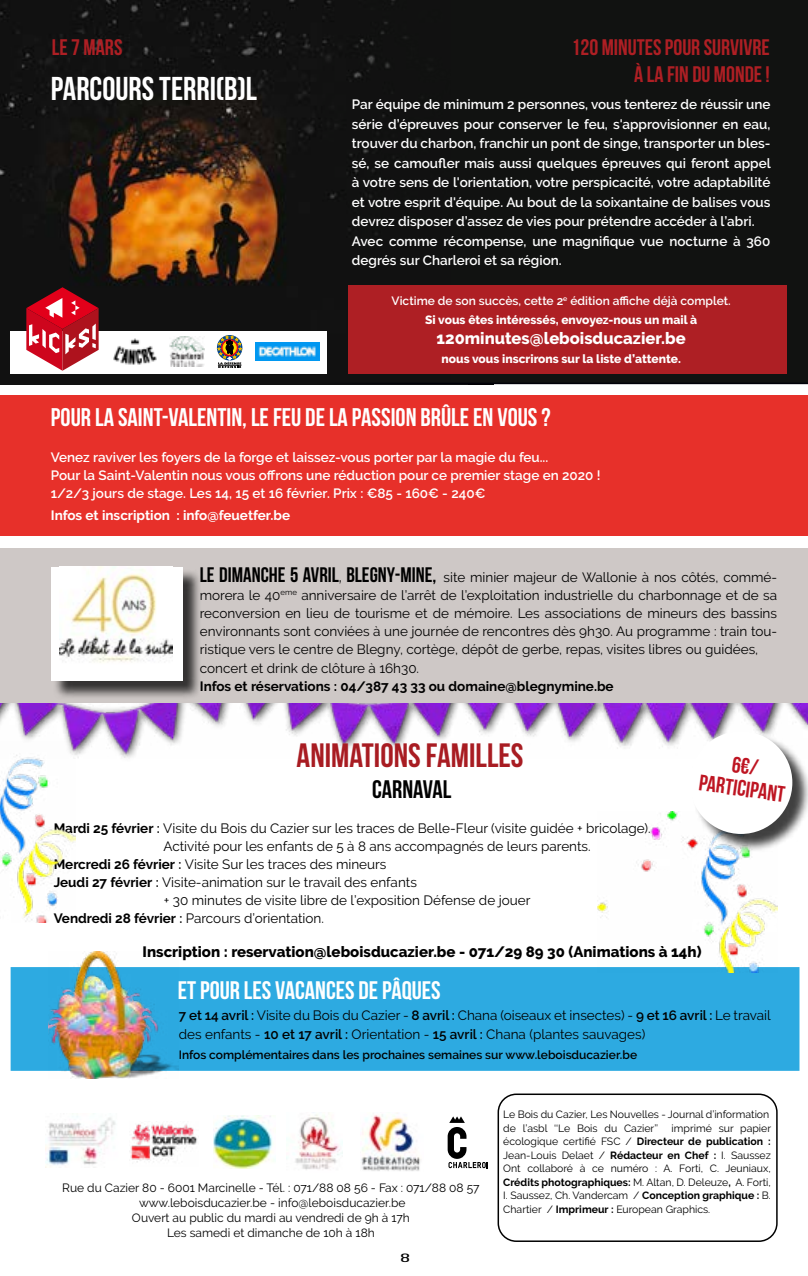
<style>
.page{position:relative;width:808px;height:1276px;background:#fff}
.page>*{position:absolute;margin:0;border:0;box-sizing:border-box;transform-origin:0 0}
.t1{font:700 33.75px "Bebas Neue";color:#a81c22}
.t2{font:700 33px "Bebas Neue";color:#fff}
.t3{font:700 25.5px "Bebas Neue";color:#fff}
.t4{font:700 25.35px "Bebas Neue";color:#fff}
.t5{font:700 25.35px "Bebas Neue";color:#000}
.t6{font:700 22.5px/27px "Bebas Neue";color:#ae1f24;text-align:right}
.t7{font:700 22.5px/22.5px "Bebas Neue";color:#be1522;text-align:center}
.t8{font:800 16.5px "Raleway";color:#fff}
.t9{font:800 15px "Raleway";color:#000}
.t10{font:13.5px/18px "Raleway";color:#000;text-align:justify}
.t11{font:600 13.5px/19.5px "Raleway";color:#fff}
.t12{font:700 13.5px "Raleway";color:#000}
.t13{font:700 13.5px "Raleway";color:#fff}
.t14{font:12px/15px "Raleway";color:#000;text-align:center}
.t15{font:600 12px/19.5px "Raleway";color:#fff;text-align:center}
.t16{font:600 12px "Raleway";color:#000}
.t17{font:800 12px "Raleway";color:#fff}
.t18{font:12px "Bebas Neue";color:#000;scale:2 1}
.t19{font:10.5px/13.5px "Raleway";color:#000}
.s1{font-weight:800}
.s2{font-family:"Bebas Neue";font-weight:700;font-size:21px}
.s3{font-family:"Bebas Neue";font-size:21px}
.s4{font-weight:700}
.s5{font-weight:600}
</style>
<div class="page">
<img style="left:0;top:703px;width:808px;height:55px">
<div style="left:0;top:395px;width:808px;height:141px;background:#e7302a"></div>
<div style="left:0;top:549px;width:808px;height:154px;background:#cec8c6"></div>
<img style="left:0;top:0;width:282px;height:384px">
<div style="left:282px;top:0;width:526px;height:384px;background:#111211"></div>
<div style="left:348px;top:285px;width:439px;height:88px;background:#ae1f24"></div>
<div style="left:11px;top:967px;width:788px;height:103px;background:#2daae1;border:2px solid #2daae1"></div>
<img style="left:0;top:741px;width:76px;height:181px">
<img style="left:597px;top:812px;width:180px;height:160px">
<img style="left:48px;top:951px;width:130px;height:127px">
<div style="left:692px;top:734px;width:116px;height:118px;background:#000;opacity:.75"></div>
<div style="left:690px;top:731px;width:102px;height:103px;background:#fff;border-radius:50%"></div>
<div style="left:53px;top:569px;width:149px;height:131px;background:#000;opacity:.75"></div>
<div style="left:51px;top:567px;width:132px;height:113px;background:#fff"></div>
<img style="left:59px;top:567px;width:114px;height:96px">
<div style="left:10px;top:331px;width:316px;height:42px;background:#fff"></div>
<svg style="left:26px;top:287px;width:73px;height:84px"></svg>
<img style="left:113px;top:338px;width:44px;height:27px">
<img style="left:169px;top:337px;width:36px;height:29px">
<svg style="left:217px;top:335px;width:25px;height:25px"></svg>
<svg style="left:218px;top:336px;width:23px;height:32px"></svg>
<img style="left:255px;top:342px;width:64px;height:19px">
<div style="left:497px;top:1093px;width:281px;height:149px;border:2px solid #000;border-radius:18px"></div>
<img style="left:46px;top:1116px;width:70px;height:49px">
<img style="left:129px;top:1124px;width:68px;height:38px">
<svg style="left:448px;top:1116px;width:40px;height:52px"></svg>
<img style="left:361px;top:1114px;width:60px;height:57px">
<img style="left:213px;top:1115px;width:60px;height:53px">
<img style="left:286px;top:1112px;width:57px;height:58px">
<h3 class="t6" style="left:52px;top:34px;width:72px">LE 7 MARS</h3>
<h2 class="t2" style="left:51px;top:71px;width:208px">PARCOURS TERRI(B)L</h2>
<h3 class="t6" style="left:571px;top:33px;width:200px">120 MINUTES POUR SURVIVRE<br>À LA FIN DU MONDE !</h3>
<p class="t11" style="left:352px;top:95px;width:420px">Par équipe de minimum 2 personnes, vous tenterez de réussir une série d’épreuves pour conserver le feu, s'approvisionner en eau, trouver du charbon, franchir un pont de singe, transporter un bles&shy;sé, se camoufler mais aussi quelques épreuves qui feront appel à votre sens de l'orientation, votre perspicacité, votre adaptabilité et votre esprit d'équipe. Au bout de la soixantaine de balises vous devrez disposer d’assez de vies pour prétendre accéder à l’abri.<br>Avec comme récompense, une magnifique vue nocturne à 360 degrés sur Charleroi et sa région.</p>
<p class="t15" style="left:392px;top:290px;width:341px">Victime de son succès, cette 2<sup>e</sup> édition affiche déjà complet.<br><span class="s1">Si vous êtes intéressés, envoyez-nous un mail à</span></p>
<p class="t8" style="left:437px;top:328px;width:251px">120minutes@leboisducazier.be</p>
<p class="t17" style="left:441px;top:352px;width:241px">nous vous inscrirons sur la liste d’attente.</p>
<h3 class="t3" style="left:51px;top:403px;width:501px">POUR LA SAINT-VALENTIN, LE FEU DE LA PASSION BRÛLE EN VOUS ?</h3>
<p class="t11" style="left:51px;top:448px;width:551px;line-height:18px">Venez raviver les foyers de la forge et laissez-vous porter par la magie du feu...<br>Pour la Saint-Valentin nous vous offrons une réduction pour ce premier stage en 2020 !<br>1/2/3 jours de stage. Les 14, 15 et 16 février. Prix : €85 - 160€ - 240€</p>
<p class="t13" style="left:51px;top:508px;width:241px">Infos et inscription : info@feuetfer.be</p>
<p class="t10" style="left:200px;top:568px;width:579px"><span class="s2">LE DIMANCHE 5 AVRIL</span><span class="s3">,</span> <span class="s2">BLEGNY-MINE,</span> site minier majeur de Wallonie à nos côtés, commé&shy;morera le 40<sup>eme</sup> anniversaire de l’arrêt de l’exploitation industrielle du charbonnage et de sa reconversion en lieu de tourisme et de mémoire. Les associations de mineurs des bassins environnants sont conviées à une journée de rencontres dès 9h30. Au programme : train tou&shy;ristique vers le centre de Blegny, cortège, dépôt de gerbe, repas, visites libres ou guidées,</p>
<p class="t10" style="left:200px;top:659px;width:221px">concert et drink de clôture à 16h30.</p>
<p class="t12" style="left:200px;top:679px;width:415px">Infos et réservations : 04/387 43 33 ou domaine@blegnymine.be</p>
<h1 class="t1" style="left:297px;top:737px;width:228px">ANIMATIONS FAMILLES</h1>
<h3 class="t5" style="left:372px;top:775px;width:81px">CARNAVAL</h3>
<p class="t10" style="left:54px;top:818px;width:599px"><span class="s4">Mardi 25 février</span> <span class="s5">:</span> Visite du Bois du Cazier sur les traces de Belle-Fleur (visite guidée + bricolage).</p>
<p class="t10" style="left:163px;top:836px;width:429px">Activité pour les enfants de 5 à 8 ans accompagnés de leurs parents.</p>
<p class="t10" style="left:54px;top:854px;width:334px"><span class="s4">Mercredi 26 février</span> <span class="s5">:</span> Visite Sur les traces des mineurs</p>
<p class="t10" style="left:54px;top:872px;width:365px"><span class="s4">Jeudi 27 février</span> <span class="s5">:</span> Visite-animation sur le travail des enfants</p>
<p class="t10" style="left:164px;top:890px;width:368px">+ 30 minutes de visite libre de l’exposition Défense de jouer</p>
<p class="t10" style="left:54px;top:908px;width:272px"><span class="s4">Vendredi 28 février</span> <span class="s5">:</span> Parcours d’orientation.</p>
<h3 class="t7" style="left:704px;top:748px;width:88px;rotate:8deg">6€/<br>PARTICIPANT</h3>
<p class="t9" style="left:143px;top:943px;width:560px">Inscription : reservation@leboisducazier.be - 071/29 89 30 (Animations à 14h)</p>
<h3 class="t4" style="left:178px;top:976px;width:264px">ET POUR LES VACANCES DE PÂQUES</h3>
<p class="t10" style="left:179px;top:1005px;width:593px;line-height:19.5px"><span class="s5">7 et 14 avril :</span> Visite du Bois du Cazier - <span class="s5">8 avril :</span> Chana (oiseaux et insectes) - <span class="s5">9 et 16 avril :</span> Le travail des enfants - <span class="s5">10 et 17 avril :</span> Orientation - <span class="s5">15 avril :</span> Chana (plantes sauvages)</p>
<p class="t16" style="left:179px;top:1047px;width:460px">Infos complémentaires dans les prochaines semaines sur www.leboisducazier.be</p>
<p class="t14" style="left:62px;top:1180px;width:419px">Rue du Cazier 80 - 6001 Marcinelle - Tél. : 071/88 08 56 - Fax : 071/88 08 57 www.leboisducazier.be - info@leboisducazier.be<br>Ouvert au public du mardi au vendredi de 9h à 17h<br>Les samedi et dimanche de 10h à 18h</p>
<p class="t18" style="left:400px;top:1251px;width:6px">8</p>
<p class="t19" style="left:503px;top:1108px;width:267px">Le Bois du Cazier, Les Nouvelles - Journal d’information de l’asbl ‘‘Le Bois du Cazier’’</p>
<p class="t19" style="left:503px;top:1121px;width:269px;text-align:justify;text-indent:168px">imprimé sur papier écologique certifié FSC / <span class="s4">Directeur de publication :<br></span>Jean-Louis Delaet / <span class="s4">Rédacteur en Chef :</span> I. Saussez Ont collaboré à ce numéro : A. Forti, C. Jeuniaux, <span class="s4">Crédits photographiques:</span> M. Altan, D. Deleuze<span class="s4">,</span> A. Forti, I. Saussez, Ch. Vandercam / <span class="s4">Conception graphique :</span> B.<br>Chartier / <span class="s4">Imprimeur :</span> European Graphics.</p>
</div>
